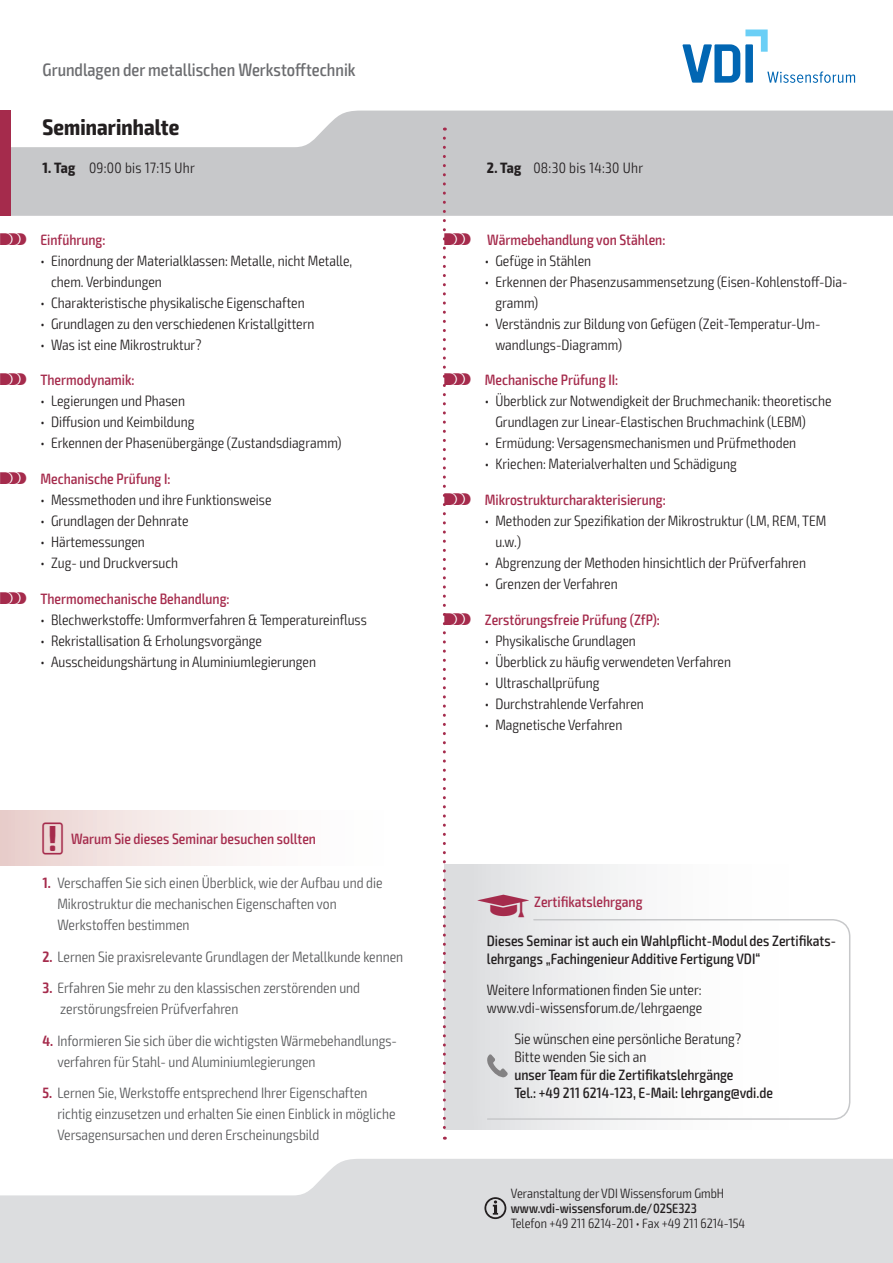
<style>
.page{position:relative;width:893px;height:1263px;background:#fff}
.page>*{position:absolute;margin:0;border:0;box-sizing:border-box;transform-origin:0 0}
.t1{font:700 condensed 22.5px "Exo 2";letter-spacing:.005em;color:#231f20}
.t2{font:500 condensed 18px "Exo 2";color:#6c6d70}
.t3{font:300 condensed 15px/21px "Exo 2";color:#231f20}
.t4{font:300 condensed 15px/21px "Exo 2";color:#57585a}
.t5{font:500 condensed 15px "Exo 2";color:#a52b4c}
.t6{font:500 condensed 15px/18px "Exo 2";color:#231f20}
.t7{font:300 condensed 15px "Exo 2";letter-spacing:.02em;color:#231f20}
.t8{font:300 condensed 13.5px "Exo 2";color:#231f20}
.t9{font:500 condensed 13.5px "Exo 2";color:#231f20}
.s1{font-weight:700}
.s2{font-family:"VDI Iconset S4 A Regular";font-weight:400;font-stretch:normal}
.s3{font-weight:600;color:#a52b4c}
</style>
<div class="page">
<svg style="left:0;top:1159px;width:893px;height:104px;fill:#dcdddf"></svg>
<svg style="left:11px;top:111px;width:882px;height:105px;fill:#c7c8ca"></svg>
<div style="left:0;top:111px;width:11px;height:105px;background:#a52b4c"></div>
<svg style="left:484px;top:1197px;width:22px;height:22px"></svg>
<svg style="left:682px;top:30px;width:173px;height:53px"></svg>
<div style="left:0;top:810px;width:406px;height:55px;background:linear-gradient(to right,#ebd4d1,#fff)"></div>
<div style="left:444px;top:864px;width:406px;height:265px;background:linear-gradient(to right,#dfe0e2,#fff)"></div>
<svg style="left:486px;top:918px;width:365px;height:202px"></svg>
<div style="left:444px;top:924px;width:394px;height:191px;background:linear-gradient(to right,#dfe0e2,#fff)"></div>
<svg style="left:487px;top:1054px;width:21px;height:24px"></svg>
<svg style="left:443px;top:138px;width:3px;height:1002px"></svg>
<p class="t2" style="left:43px;top:59px;width:315px">Grundlagen der metallischen Werkstofftechnik</p>
<h1 class="t1" style="left:43px;top:113px;width:138px">Seminarinhalte</h1>
<p class="t7" style="left:43px;top:159px;width:154px"><span class="s1">1. Tag</span> 09:00 bis 17:15 Uhr</p>
<p class="t7" style="left:487px;top:159px;width:158px"><span class="s1">2. Tag</span> 08:30 bis 14:30 Uhr</p>
<p class="t5" style="left:0;top:230px;width:107px"><span class="s2">S</span> Einführung:</p>
<p class="t3" style="left:51px;top:250px;width:303px;text-indent:-11px">• Einordnung der Materialklassen: Metalle, nicht Metalle, chem. Verbindungen</p>
<p class="t3" style="left:40px;top:292px;width:266px">• Charakteristische physikalische Eigenschaften</p>
<p class="t3" style="left:40px;top:313px;width:276px">• Grundlagen zu den verschiedenen Kristallgittern</p>
<p class="t3" style="left:40px;top:334px;width:163px">• Was ist eine Mikrostruktur?</p>
<p class="t5" style="left:0;top:371px;width:136px"><span class="s2">S</span> Thermodynamik:</p>
<p class="t3" style="left:40px;top:391px;width:146px">• Legierungen und Phasen</p>
<p class="t3" style="left:40px;top:412px;width:155px">• Diffusion und Keimbildung</p>
<p class="t3" style="left:40px;top:433px;width:303px">• Erkennen der Phasenübergänge (Zustandsdiagramm)</p>
<p class="t5" style="left:0;top:470px;width:172px"><span class="s2">S</span> Mechanische Prüfung I:</p>
<p class="t3" style="left:40px;top:490px;width:233px">• Messmethoden und ihre Funktionsweise</p>
<p class="t3" style="left:40px;top:511px;width:150px">• Grundlagen der Dehnrate</p>
<p class="t3" style="left:40px;top:532px;width:106px">• Härtemessungen</p>
<p class="t3" style="left:40px;top:553px;width:139px">• Zug- und Druckversuch</p>
<p class="t5" style="left:0;top:590px;width:231px"><span class="s2">S</span> Thermomechanische Behandlung:</p>
<p class="t3" style="left:40px;top:610px;width:328px">• Blechwerkstoffe: Umformverfahren &amp; Temperatureinfluss</p>
<p class="t3" style="left:40px;top:631px;width:223px">• Rekristallisation &amp; Erholungsvorgänge</p>
<p class="t3" style="left:40px;top:652px;width:277px">• Ausscheidungshärtung in Aluminiumlegierungen</p>
<p class="t5" style="left:43px;top:830px;width:275px"><span class="s2">!</span> Warum Sie dieses Seminar besuchen sollten</p>
<p class="t4" style="left:57px;top:873px;width:327px;text-indent:-15px"><span class="s3">1.</span> Verschaffen Sie sich einen Überblick, wie der Aufbau und die<br>Mikrostruktur die mechanischen Eigenschaften von<br>Werkstoffen bestimmen</p>
<p class="t4" style="left:43px;top:946px;width:362px"><span class="s3">2.</span> Lernen Sie praxisrelevante Grundlagen der Metallkunde kennen</p>
<p class="t4" style="left:60px;top:978px;width:302px;text-indent:-18px"><span class="s3">3.</span> Erfahren Sie mehr zu den klassischen zerstörenden und zerstörungsfreien Prüfverfahren</p>
<p class="t4" style="left:57px;top:1030px;width:341px;text-indent:-15px"><span class="s3">4.</span> Informieren Sie sich über die wichtigsten Wärmebehandlungs&shy;verfahren für Stahl- und Aluminiumlegierungen</p>
<p class="t4" style="left:57px;top:1083px;width:340px;text-indent:-15px"><span class="s3">5.</span> Lernen Sie, Werkstoffe entsprechend Ihrer Eigenschaften richtig einzusetzen und erhalten Sie einen Einblick in mögliche<br>Versagensursachen und deren Erscheinungsbild</p>
<p class="t5" style="left:444px;top:230px;width:223px"><span class="s2">S</span> Wärmebehandlung von Stählen:</p>
<p class="t3" style="left:485px;top:250px;width:108px">• Gefüge in Stählen</p>
<p class="t3" style="left:495px;top:271px;width:354px;text-indent:-11px">• Erkennen der Phasenzusammensetzung (Eisen-Kohlenstoff-Dia&shy;gramm)</p>
<p class="t3" style="left:495px;top:313px;width:327px;text-indent:-11px">• Verständnis zur Bildung von Gefügen (Zeit-Temperatur-Um&shy;wandlungs-Diagramm)</p>
<p class="t5" style="left:444px;top:371px;width:175px"><span class="s2">S</span> Mechanische Prüfung II:</p>
<p class="t3" style="left:495px;top:391px;width:338px;text-indent:-11px">• Überblick zur Notwendigkeit der Bruchmechanik: theoretische<br>Grundlagen zur Linear-Elastischen Bruchmachink (LEBM)</p>
<p class="t3" style="left:485px;top:433px;width:313px">• Ermüdung: Versagensmechanismen und Prüfmethoden</p>
<p class="t3" style="left:485px;top:454px;width:254px">• Kriechen: Materialverhalten und Schädigung</p>
<p class="t5" style="left:444px;top:491px;width:223px"><span class="s2">S</span> Mikrostrukturcharakterisierung:</p>
<p class="t3" style="left:495px;top:511px;width:332px;text-indent:-11px">• Methoden zur Spezifikation der Mikrostruktur (LM, REM, TEM u.w.)</p>
<p class="t3" style="left:485px;top:553px;width:323px">• Abgrenzung der Methoden hinsichtlich der Prüfverfahren</p>
<p class="t3" style="left:485px;top:574px;width:134px">• Grenzen der Verfahren</p>
<p class="t5" style="left:444px;top:611px;width:217px"><span class="s2">S</span> Zerstörungsfreie Prüfung (ZfP):</p>
<p class="t3" style="left:485px;top:631px;width:153px">• Physikalische Grundlagen</p>
<p class="t3" style="left:485px;top:652px;width:248px">• Überblick zu häufig verwendeten Verfahren</p>
<p class="t3" style="left:485px;top:673px;width:116px">• Ultraschallprüfung</p>
<p class="t3" style="left:485px;top:694px;width:161px">• Durchstrahlende Verfahren</p>
<p class="t3" style="left:485px;top:715px;width:139px">• Magnetische Verfahren</p>
<p class="t5" style="left:478px;top:893px;width:166px"><span class="s2">Z</span> Zertifikatslehrgang</p>
<p class="t6" style="left:487px;top:932px;width:350px">Dieses Seminar ist auch ein Wahlpflicht-Modul des Zertifikats&shy;lehrgangs „Fachingenieur Additive Fertigung VDI“</p>
<p class="t3" style="left:487px;top:981px;width:217px;line-height:18px">Weitere Informationen finden Sie unter: www.vdi-wissensforum.de/lehrgaenge</p>
<p class="t3" style="left:514px;top:1030px;width:228px;line-height:18px">Sie wünschen eine persönliche Beratung?<br>Bitte wenden Sie sich an</p>
<p class="t6" style="left:514px;top:1066px;width:260px">unser Team für die Zertifikatslehrgänge<br>Tel.: +49 211 6214-123, E-Mail: lehrgang@vdi.de</p>
<p class="t8" style="left:511px;top:1185px;width:215px">Veranstaltung der VDI Wissensforum GmbH</p>
<p class="t9" style="left:511px;top:1200px;width:187px">www.vdi-wissensforum.de/02SE323</p>
<p class="t8" style="left:511px;top:1215px;width:236px">Telefon +49 211 6214-201 • Fax +49 211 6214-154</p>
</div>
